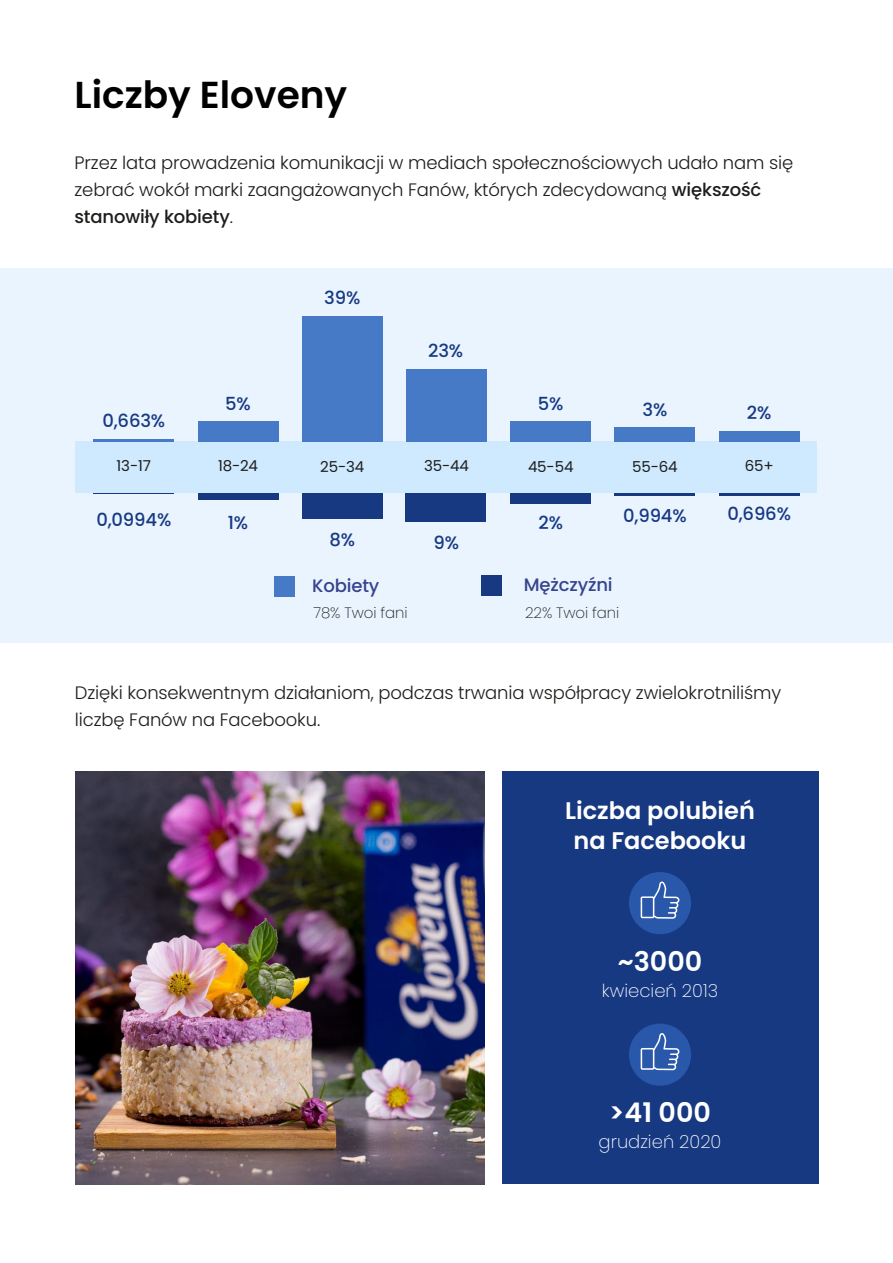
<style>
.page{position:relative;width:893px;height:1263px;background:#fff}
.page>*{position:absolute;margin:0;border:0;box-sizing:border-box;transform-origin:0 0}
.t1{font:600 37.5px "Poppins";color:#000}
.t2{font:600 27px "Poppins";color:#fff}
.t3{font:600 24px/30px "Poppins";color:#fff;text-align:center}
.t4{font:300 18px/27px "Poppins";letter-spacing:-.01em;color:#1d1d1b}
.t5{font:500 18px "Poppins";letter-spacing:-.01em;color:#173982}
.t6{font:200 18px "Poppins";color:#fff}
.t7{font:500 18px "Poppins";letter-spacing:-.01em;color:#37438c}
.t8{font:15px "Poppins";letter-spacing:-.01em;color:#1d1d1b}
.t9{font:200 15px "Poppins";letter-spacing:-.01em;color:#1d1d1b}
.s1{font-weight:500}
</style>
<div class="page">
<div style="left:0;top:268px;width:893px;height:375px;background:#e9f4ff"></div>
<div style="left:502px;top:771px;width:316px;height:413px;background:#173982"></div>
<div style="left:75px;top:441px;width:742px;height:52px;background:#cfe9ff"></div>
<hr style="left:94px;top:493px;width:80px;height:1px;background:#173982">
<hr style="left:719px;top:493px;width:80px;height:2px;background:#173982">
<hr style="left:615px;top:493px;width:80px;height:3px;background:#173982">
<div style="left:198px;top:493px;width:80px;height:6px;background:#173982"></div>
<div style="left:511px;top:493px;width:80px;height:10px;background:#173982"></div>
<div style="left:302px;top:493px;width:80px;height:25px;background:#173982"></div>
<div style="left:406px;top:493px;width:80px;height:29px;background:#173982"></div>
<div style="left:274px;top:576px;width:21px;height:21px;background:#467ac6"></div>
<div style="left:481px;top:576px;width:21px;height:20px;background:#173982"></div>
<hr style="left:94px;top:439px;width:80px;height:2px;background:#467ac6">
<div style="left:719px;top:431px;width:80px;height:10px;background:#467ac6"></div>
<div style="left:615px;top:427px;width:80px;height:14px;background:#467ac6"></div>
<div style="left:511px;top:421px;width:80px;height:20px;background:#467ac6"></div>
<div style="left:406px;top:369px;width:80px;height:72px;background:#467ac6"></div>
<div style="left:302px;top:316px;width:80px;height:125px;background:#467ac6"></div>
<div style="left:198px;top:421px;width:80px;height:20px;background:#467ac6"></div>
<img style="left:75px;top:771px;width:409px;height:413px">
<div style="left:629px;top:872px;width:62px;height:62px;background:#2958aa;border-radius:50%"></div>
<svg style="left:641px;top:881px;width:38px;height:38px"></svg>
<div style="left:629px;top:1023px;width:62px;height:63px;background:#2958aa;border-radius:50%"></div>
<svg style="left:641px;top:1033px;width:38px;height:37px"></svg>
<h1 class="t1" style="left:75px;top:73px;width:274px">Liczby Eloveny</h1>
<p class="t4" style="left:75px;top:149px;width:720px">Przez lata prowadzenia komunikacji w mediach społecznościowych udało nam się zebrać wokół marki zaangażowanych Fanów, których zdecydowaną <span class="s1">większość stanowiły kobiety</span>.</p>
<p class="t5" style="left:102px;top:411px;width:64px">0,663%</p>
<p class="t5" style="left:225px;top:393px;width:27px">5%</p>
<p class="t5" style="left:324px;top:288px;width:38px">39%</p>
<p class="t5" style="left:428px;top:340px;width:37px">23%</p>
<p class="t5" style="left:538px;top:393px;width:27px">5%</p>
<p class="t5" style="left:642px;top:399px;width:26px">3%</p>
<p class="t5" style="left:747px;top:402px;width:26px">2%</p>
<p class="t8" style="left:117px;top:457px;width:36px">13-17</p>
<p class="t8" style="left:218px;top:457px;width:42px">18-24</p>
<p class="t8" style="left:320px;top:458px;width:46px">25-34</p>
<p class="t8" style="left:424px;top:457px;width:46px">35-44</p>
<p class="t8" style="left:528px;top:458px;width:47px">45-54</p>
<p class="t8" style="left:632px;top:458px;width:47px">55-64</p>
<p class="t8" style="left:745px;top:457px;width:30px">65+</p>
<p class="t5" style="left:96px;top:509px;width:76px">0,0994%</p>
<p class="t5" style="left:228px;top:512px;width:22px">1%</p>
<p class="t5" style="left:329px;top:530px;width:27px">8%</p>
<p class="t5" style="left:433px;top:532px;width:27px">9%</p>
<p class="t5" style="left:538px;top:512px;width:26px">2%</p>
<p class="t5" style="left:623px;top:505px;width:65px">0,994%</p>
<p class="t5" style="left:727px;top:503px;width:65px">0,696%</p>
<p class="t7" style="left:524px;top:575px;width:90px">Mężczyźni</p>
<p class="t7" style="left:312px;top:575px;width:69px">Kobiety</p>
<p class="t9" style="left:314px;top:604px;width:95px">78% Twoi fani</p>
<p class="t9" style="left:525px;top:604px;width:96px">22% Twoi fani</p>
<p class="t4" style="left:75px;top:679px;width:708px">Dzięki konsekwentnym działaniom, podczas trwania współpracy zwielokrotniliśmy liczbę Fanów na Facebooku.</p>
<h3 class="t3" style="left:565px;top:795px;width:191px">Liczba polubień na Facebooku</h3>
<h2 class="t2" style="left:618px;top:946px;width:86px">~3000</h2>
<p class="t6" style="left:602px;top:980px;width:118px">kwiecień 2013</p>
<h2 class="t2" style="left:609px;top:1097px;width:103px">&gt;41 000</h2>
<p class="t6" style="left:599px;top:1131px;width:124px">grudzień 2020</p>
</div>
